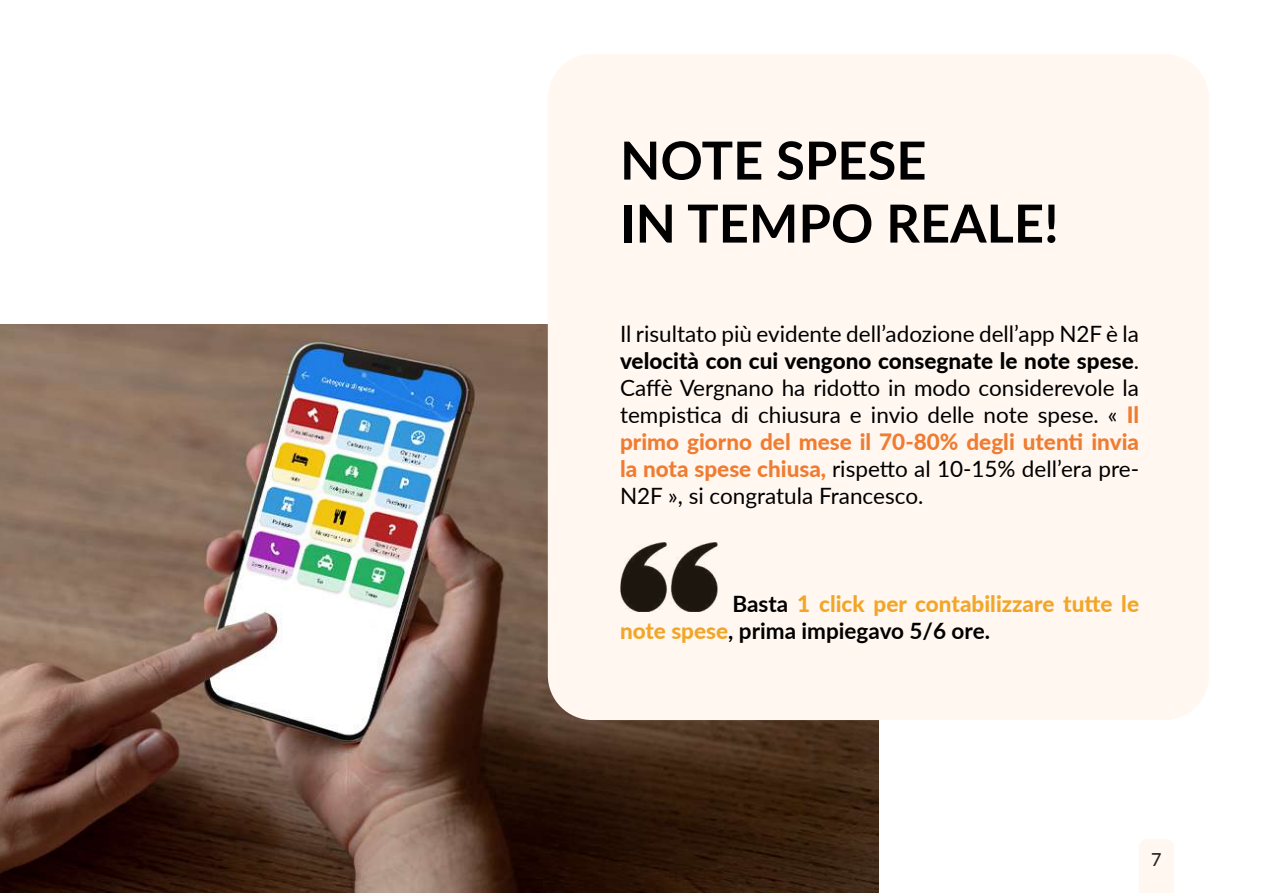
<style>
.page{position:relative;width:1263px;height:893px;background:#fff}
.page>*{position:absolute;margin:0;border:0;box-sizing:border-box;transform-origin:0 0}
.t1{font:700 52.5px/63px "Lato";color:#000}
.t2{font:22.5px/27px "Lato";color:#000;text-align:justify}
.t3{font:800 22.5px/27px "Lato";color:#f2a629}
.t4{font:500 18px "Lato";color:#262320}
.s1{font-weight:800}
.s2{font-weight:800;color:#ef7c31}
.s3{font-weight:700;color:#000}
</style>
<div class="page">
<div style="left:1139px;top:839px;width:35px;height:54px;background:#fff7f0"></div>
<img style="left:0;top:325px;width:878px;height:568px">
<div style="left:548px;top:54px;width:661px;height:666px;background:#fff7f0;border-radius:45px"></div>
<img style="left:620px;top:542px;width:98px;height:70px">
<h1 class="t1" style="left:620px;top:127px;width:440px">NOTE SPESE<br>IN TEMPO REALE!</h1>
<p class="t2" style="left:620px;top:319px;width:521px">Il risultato più evidente dell’adozione dell’app N2F è la <span class="s1">velocità con cui vengono consegnate le note spese</span>.<br>Caffè Vergnano ha ridotto in modo considerevole la tempistica di chiusura e invio delle note spese. « <span class="s2">Il primo giorno del mese il 70-80% degli utenti invia la nota spese chiusa,</span> rispetto al 10-15% dell’era pre-N2F », si congratula Francesco.</p>
<p class="t3" style="left:620px;top:589px;width:520px;text-indent:112px"><span class="s3">Basta</span> 1 click per contabilizzare tutte le note spese<span class="s3">, prima impiegavo 5/6 ore.</span></p>
<p class="t4" style="left:1151px;top:847px;width:12px">7</p>
</div>
